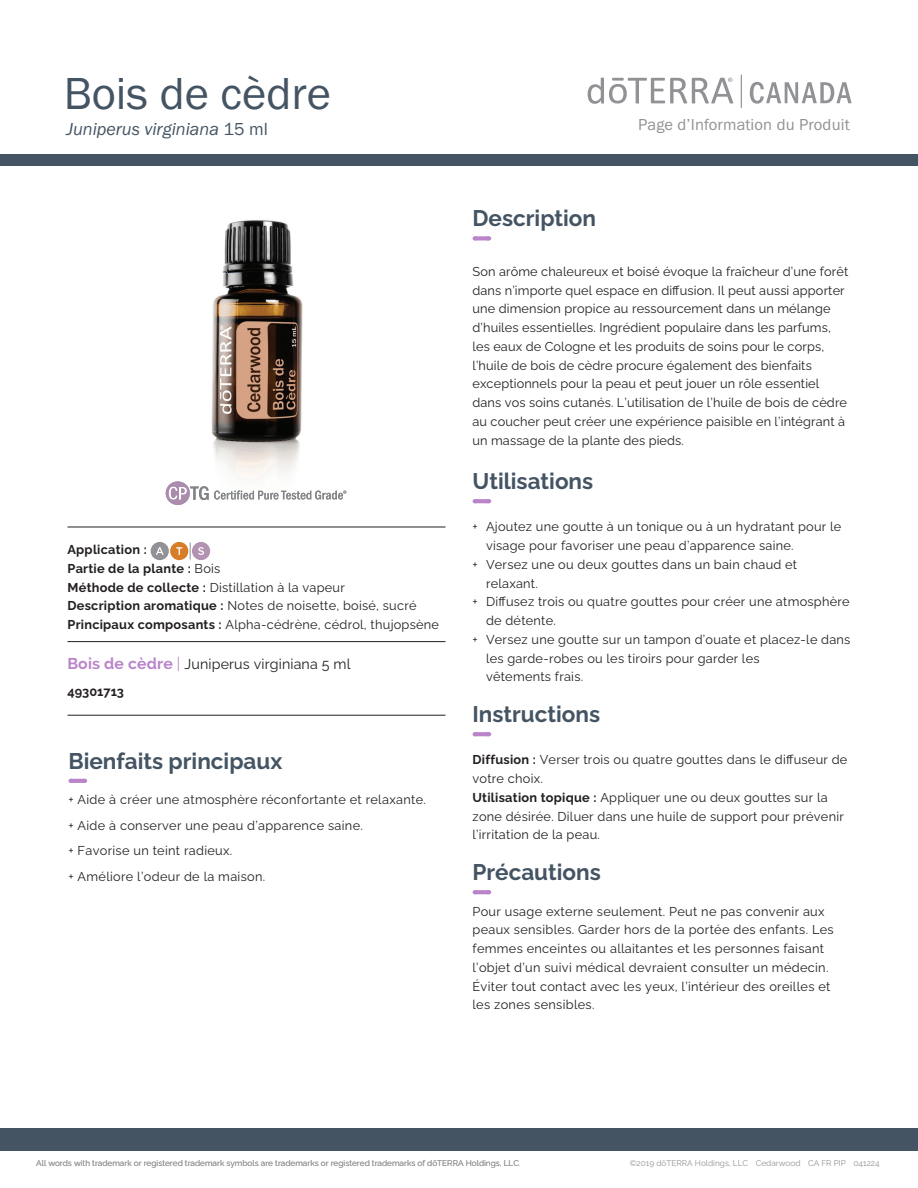
<style>
.page{position:relative;width:918px;height:1188px;background:#fff}
.page>*{position:absolute;margin:0;border:0;box-sizing:border-box;transform-origin:0 0}
.Product_Descriptor_Title{font:46.5px "Franklin Gothic URW Boo";color:#445463}
.Header__Sanctuary_dash{font:700 22.5px "Ralewayd T";color:#445463}
.Product_Descriptor_Title-2{font:18px "Franklin Gothic URW Boo Ita";color:#445463}
.t1{font:16.5px "Franklin Gothic URW Boo";letter-spacing:.01em;color:#919295}
.Tag_Title_Italic___Rule{font:14.25px "Ralewayd T";letter-spacing:.01em;color:#231f20}
.Header__Sanctuary_dash-2{font:12.75px/18.8px "Ralewayd T";letter-spacing:.01em;color:#231f20}
.Body{font:12.75px/18.8px "Ralewayd T";letter-spacing:.025em;color:#231f20}
.Directions____body{font:12.75px/18.8px "Ralewayd T";letter-spacing:.02em;color:#231f20}
.Oil_Attributes_Panel{font:12.75px "Ralewayd T";letter-spacing:.02em;color:#231f20}
.Oil_Attributes_Panel-2{font:700 12.75px "Ralewayd T";letter-spacing:.02em;color:#231f20}
.Oil_Attributes_Top___Rule{font:700 12.75px "Ralewayd T";letter-spacing:.02em;color:#231f20}
.Tag_SKU__Bottom_Rule{font:700 12.75px "Ralewayd T";color:#231f20}
.Footer_Left{font:8.25px "Ralewayd T";color:#919295}
.Footer_Right{font:8.25px "Ralewayd T";color:#919295}
.s1{font-family:"Franklin Gothic URW Boo"}
.s2{font-family:"Franklin Gothic"}
.s3{font-weight:400}
.s4{font-weight:700}
.s5{font-family:"Raleway";font-weight:700;font-size:15.75px;color:#b984ca}
.s6{font-size:15.75px;color:#b984ca}
</style>
<div class="page">
<svg style="left:750px;top:82px;width:102px;height:22px"></svg>
<svg style="left:588px;top:78px;width:145px;height:26px"></svg>
<hr style="left:741px;top:75px;width:1px;height:33px;background:#919295">
<img style="left:211px;top:220px;width:92px;height:258px">
<svg style="left:475px;top:236px;width:14px;height:4px"></svg>
<svg style="left:475px;top:499px;width:14px;height:4px"></svg>
<svg style="left:475px;top:732px;width:14px;height:4px"></svg>
<svg style="left:475px;top:890px;width:14px;height:4px"></svg>
<hr style="left:70px;top:779px;width:14px;height:4px;background:#bb83ca">
<hr style="left:68px;top:527px;width:378px;height:1px;background:#231f20">
<hr style="left:68px;top:641px;width:378px;height:1px;background:#231f20">
<hr style="left:68px;top:715px;width:378px;height:1px;background:#231f20">
<svg style="left:190px;top:542px;width:1px;height:18px"></svg>
<div style="left:151px;top:542px;width:18px;height:18px;background:#919295;border-radius:50%"></div>
<svg style="left:156px;top:547px;width:8px;height:8px"></svg>
<div style="left:170px;top:542px;width:18px;height:18px;background:#d77c29;border-radius:50%"></div>
<svg style="left:176px;top:547px;width:6px;height:8px"></svg>
<div style="left:192px;top:542px;width:18px;height:18px;background:#b393b2;border-radius:50%"></div>
<svg style="left:198px;top:547px;width:6px;height:8px"></svg>
<div style="left:0;top:155px;width:918px;height:11px;background:#445463"></div>
<div style="left:0;top:1128px;width:918px;height:23px;background:#445463"></div>
<svg style="left:166px;top:481px;width:180px;height:24px"></svg>
<p class="Product_Descriptor_Title" style="left:64px;top:64px;width:269px">Bois de cèdre</p>
<p class="Product_Descriptor_Title-2" style="left:66px;top:117px;width:203px">Juniperus virginiana <span class="s1">15 m</span><span class="s2">l</span></p>
<p class="Oil_Attributes_Top___Rule" style="left:68px;top:540px;width:81px">Application :</p>
<p class="Oil_Attributes_Panel-2" style="left:68px;top:559px;width:154px">Partie de la plante : <span class="s3">Bois</span></p>
<p class="Oil_Attributes_Panel" style="left:67px;top:577px;width:279px"><span class="s4">Méthode de collecte :</span> Distillation à la vapeur</p>
<p class="Oil_Attributes_Panel" style="left:67px;top:596px;width:351px"><span class="s4">Description aromatique :</span> Notes de noisette, boisé, sucré</p>
<p class="Oil_Attributes_Panel" style="left:67px;top:615px;width:373px"><span class="s4">Principaux composants :</span> Alpha-cédrène, cédrol, thujopsène</p>
<p class="Tag_Title_Italic___Rule" style="left:68px;top:653px;width:285px"><span class="s5">Bois de cèdre</span> <span class="s6">|</span> Juniperus virginiana 5 ml</p>
<p class="Tag_SKU__Bottom_Rule" style="left:68px;top:681px;width:58px">49301713</p>
<p class="Header__Sanctuary_dash" style="left:68px;top:743px;width:215px">Bienfaits principaux</p>
<p class="Body" style="left:68px;top:789px;width:359px">+ Aide à créer une atmosphère réconfortante et relaxante.</p>
<p class="Body" style="left:68px;top:815px;width:296px">+ Aide à conserver une peau d’apparence saine.</p>
<p class="Body" style="left:68px;top:840px;width:165px">+ Favorise un teint radieux.</p>
<p class="Body" style="left:68px;top:866px;width:198px">+ Améliore l’odeur de la maison.</p>
<p class="t1" style="left:638px;top:114px;width:213px">Page d’Information du Produit</p>
<p class="Header__Sanctuary_dash" style="left:472px;top:201px;width:125px">Description</p>
<p class="Header__Sanctuary_dash-2" style="left:472px;top:261px;width:377px">Son arôme chaleureux et boisé évoque la fraîcheur d’une forêt dans n’importe quel espace en diffusion. Il peut aussi apporter une dimension propice au ressourcement dans un mélange d’huiles essentielles. Ingrédient populaire dans les parfums, les eaux de Cologne et les produits de soins pour le corps, l’huile de bois de cèdre procure également des bienfaits exceptionnels pour la peau et peut jouer un rôle essentiel dans vos soins cutanés. L’utilisation de l’huile de bois de cèdre au coucher peut créer une expérience paisible en l’intégrant à un massage de la plante des pieds.</p>
<p class="Header__Sanctuary_dash" style="left:472px;top:464px;width:122px">Utilisations</p>
<p class="Header__Sanctuary_dash-2" style="left:486px;top:516px;width:357px;text-indent:-14px">+ Ajoutez une goutte à un tonique ou à un hydratant pour le visage pour favoriser une peau d’apparence saine.</p>
<p class="Header__Sanctuary_dash-2" style="left:486px;top:554px;width:313px;text-indent:-14px">+ Versez une ou deux gouttes dans un bain chaud et relaxant.</p>
<p class="Header__Sanctuary_dash-2" style="left:486px;top:591px;width:365px;text-indent:-14px">+ Diffusez trois ou quatre gouttes pour créer une atmosphère de détente.</p>
<p class="Header__Sanctuary_dash-2" style="left:486px;top:629px;width:366px;text-indent:-14px">+ Versez une goutte sur un tampon d’ouate et placez-le dans les garde-robes ou les tiroirs pour garder les<br>vêtements frais.</p>
<p class="Header__Sanctuary_dash" style="left:472px;top:697px;width:129px">Instructions</p>
<p class="Directions____body" style="left:472px;top:749px;width:376px"><span class="s4">Diffusion :</span> Verser trois ou quatre gouttes dans le diffuseur de votre choix.</p>
<p class="Directions____body" style="left:472px;top:787px;width:373px"><span class="s4">Utilisation topique :</span> Appliquer une ou deux gouttes sur la zone désirée. Diluer dans une huile de support pour prévenir l’irritation de la peau.</p>
<p class="Header__Sanctuary_dash" style="left:472px;top:855px;width:130px">Précautions</p>
<p class="Body" style="left:472px;top:900px;width:363px">Pour usage externe seulement. Peut ne pas convenir aux peaux sensibles. Garder hors de la portée des enfants. Les femmes enceintes ou allaitantes et les personnes faisant l’objet d’un suivi médical devraient consulter un médecin.<br>Éviter tout contact avec les yeux, l’intérieur des oreilles et les zones sensibles.</p>
<p class="Footer_Left" style="left:36px;top:1157px;width:486px">All words with trademark or registered trademark symbols are trademarks or registered trademarks of dōTERRA Holdings, LLC.</p>
<p class="Footer_Right" style="left:630px;top:1157px;width:252px">©2019 dōTERRA Holdings, LLC Cedarwood CA FR PIP 041224</p>
</div>
